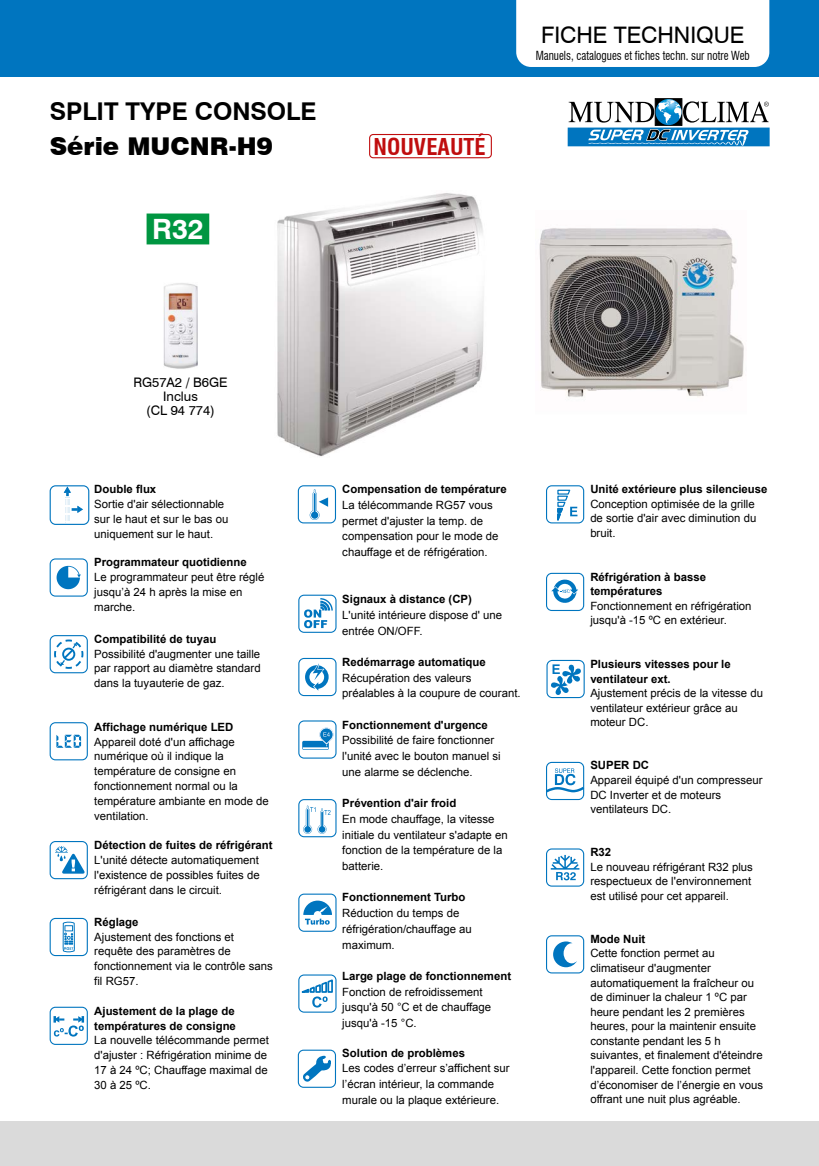
<style>
.page{position:relative;width:819px;height:1166px;background:#fff}
.page>*{position:absolute;margin:0;border:0;box-sizing:border-box;transform-origin:0 0}
.t1{font:700 28px "Swiss 721 BT";color:#fff}
.t2{font:700 24.5px "Swiss 721 BT";color:#000}
.t3{font:900 24.5px "Swiss 721 BT";color:#000}
.t4{font:22.75px "Swiss 721 BT";color:#000}
.t5{font:700 condensed 22.75px "Swiss 721 BT";color:#c00d0e}
.t6{font:13.12px/14px "Swiss 721 BT";color:#000;text-align:center}
.t7{font:condensed 12.25px "Swiss 721 BT";color:#000;scale:.9 1}
.t8{font:11.38px/14.9px "Arial";color:#000}
.t9{font:700 11.38px/14.5px "Arial";color:#000}
</style>
<div class="page">
<div style="left:0;top:1121px;width:819px;height:45px;background:#dadada"></div>
<div style="left:0;top:0;width:819px;height:77px;background:#0075bf"></div>
<div style="left:516px;top:0;width:253px;height:67px;background:#fff"></div>
<img style="left:277px;top:193px;width:207px;height:264px">
<img style="left:163px;top:283px;width:35px;height:86px">
<svg style="left:655px;top:99px;width:27px;height:26px"></svg>
<svg style="left:568px;top:100px;width:200px;height:46px"></svg>
<img style="left:539px;top:228px;width:205px;height:169px">
<div style="left:369px;top:134px;width:123px;height:24px;border:1px solid #c00d0e;border-radius:4px"></div>
<div style="left:147px;top:214px;width:61px;height:30px;background:#009641"></div>
<div style="left:146px;top:213px;width:63px;height:31px;border:2px solid #009641"></div>
<svg style="left:50px;top:558px;width:38px;height:39px"></svg>
<svg style="left:298px;top:658px;width:38px;height:38px"></svg>
<svg style="left:298px;top:720px;width:38px;height:38px"></svg>
<svg style="left:298px;top:799px;width:38px;height:38px"></svg>
<svg style="left:298px;top:893px;width:38px;height:39px"></svg>
<svg style="left:298px;top:485px;width:38px;height:38px"></svg>
<svg style="left:298px;top:974px;width:38px;height:38px"></svg>
<svg style="left:546px;top:935px;width:38px;height:38px"></svg>
<svg style="left:298px;top:1049px;width:38px;height:39px"></svg>
<svg style="left:298px;top:595px;width:38px;height:38px"></svg>
<svg style="left:50px;top:918px;width:38px;height:38px"></svg>
<svg style="left:546px;top:659px;width:39px;height:40px"></svg>
<svg style="left:546px;top:573px;width:38px;height:38px"></svg>
<svg style="left:546px;top:762px;width:39px;height:38px"></svg>
<svg style="left:50px;top:635px;width:38px;height:38px"></svg>
<svg style="left:50px;top:722px;width:38px;height:38px"></svg>
<svg style="left:50px;top:1007px;width:38px;height:38px"></svg>
<svg style="left:50px;top:841px;width:38px;height:38px"></svg>
<svg style="left:546px;top:485px;width:38px;height:38px"></svg>
<svg style="left:546px;top:848px;width:38px;height:38px"></svg>
<svg style="left:50px;top:485px;width:39px;height:40px"></svg>
<h2 class="t2" style="left:50px;top:96px;width:268px">SPLIT TYPE CONSOLE</h2>
<h2 class="t3" style="left:50px;top:131px;width:225px">Série MUCNR-H9</h2>
<h1 class="t1" style="left:152px;top:212px;width:53px">R32</h1>
<h3 class="t5" style="left:373px;top:133px;width:114px">NOUVEAUTÉ</h3>
<h3 class="t4" style="left:541px;top:21px;width:205px">FICHE TECHNIQUE</h3>
<p class="t7" style="left:535px;top:48px;width:239px">Manuels, catalogues et fiches techn. sur notre Web</p>
<p class="t6" style="left:133px;top:375px;width:96px">RG57A2 / B6GE<br>Inclus<br>(CL 94 774)</p>
<p class="t9" style="left:94px;top:482px;width:63px">Double flux</p>
<p class="t8" style="left:94px;top:497px;width:136px">Sortie d'air sélectionnable sur le haut et sur le bas ou uniquement sur le haut.</p>
<p class="t9" style="left:94px;top:555px;width:154px">Programmateur quotidienne</p>
<p class="t8" style="left:94px;top:570px;width:172px">Le programmateur peut être réglé jusqu’à 24 h après la mise en marche.</p>
<p class="t9" style="left:94px;top:632px;width:123px">Compatibilité de tuyau</p>
<p class="t8" style="left:94px;top:646px;width:168px;text-align:justify">Possibilité d'augmenter une taille par rapport au diamètre standard dans la tuyauterie de gaz.</p>
<p class="t9" style="left:94px;top:720px;width:141px">Affichage numérique LED</p>
<p class="t8" style="left:94px;top:734px;width:176px">Appareil doté d'un affichage numérique où il indique la température de consigne en fonctionnement normal ou la température ambiante en mode de ventilation.</p>
<p class="t9" style="left:94px;top:838px;width:180px">Détection de fuites de réfrigérant</p>
<p class="t8" style="left:94px;top:853px;width:167px;text-align:justify">L'unité détecte automatiquement l'existence de possibles fuites de réfrigérant dans le circuit.</p>
<p class="t9" style="left:94px;top:915px;width:46px">Réglage</p>
<p class="t8" style="left:94px;top:929px;width:180px">Ajustement des fonctions et requête des paramètres de fonctionnement via le contrôle sans fil RG57.</p>
<p class="t9" style="left:94px;top:1003px;width:143px">Ajustement de la plage de températures de consigne</p>
<p class="t8" style="left:94px;top:1033px;width:176px">La nouvelle télécommande permet d'ajuster : Réfrigération minime de<br>17 à 24 ºC; Chauffage maximal de<br>30 à 25 ºC.</p>
<p class="t9" style="left:342px;top:482px;width:166px">Compensation de température</p>
<p class="t8" style="left:342px;top:497px;width:158px;line-height:15.8px">La télécommande RG57 vous permet d'ajuster la temp. de compensation pour le mode de chauffage et de réfrigération.</p>
<p class="t9" style="left:342px;top:592px;width:131px">Signaux à distance (CP)</p>
<p class="t8" style="left:342px;top:607px;width:161px;line-height:15.8px">L'unité intérieure dispose d' une entrée ON/OFF.</p>
<p class="t9" style="left:342px;top:655px;width:145px">Redémarrage automatique</p>
<p class="t8" style="left:342px;top:670px;width:180px;line-height:15.8px">Récupération des valeurs préalables à la coupure de courant.</p>
<p class="t9" style="left:342px;top:718px;width:147px">Fonctionnement d'urgence</p>
<p class="t8" style="left:342px;top:733px;width:160px;line-height:15.8px">Possibilité de faire fonctionner l'unité avec le bouton manuel si une alarme se déclenche.</p>
<p class="t9" style="left:342px;top:796px;width:115px">Prévention d'air froid</p>
<p class="t8" style="left:342px;top:811px;width:167px;line-height:15.8px">En mode chauffage, la vitesse initiale du ventilateur s'adapte en fonction de la température de la batterie.</p>
<p class="t9" style="left:342px;top:890px;width:125px">Fonctionnement Turbo</p>
<p class="t8" style="left:342px;top:905px;width:131px;line-height:15.8px">Réduction du temps de réfrigération/chauffage au maximum.</p>
<p class="t9" style="left:342px;top:969px;width:170px">Large plage de fonctionnement</p>
<p class="t8" style="left:342px;top:984px;width:150px;line-height:15.8px">Fonction de refroidissement jusqu'à 50 °C et de chauffage jusqu'à -15 °C.</p>
<p class="t9" style="left:342px;top:1045px;width:124px">Solution de problèmes</p>
<p class="t8" style="left:342px;top:1060px;width:169px;line-height:15.8px">Les codes d’erreur s’affichent sur l’écran intérieur, la commande murale ou la plaque extérieure.</p>
<p class="t9" style="left:590px;top:482px;width:179px">Unité extérieure plus silencieuse</p>
<p class="t8" style="left:590px;top:497px;width:167px">Conception optimisée de la grille de sortie d'air avec diminution du bruit.</p>
<p class="t9" style="left:590px;top:570px;width:117px">Réfrigération à basse températures</p>
<p class="t8" style="left:590px;top:599px;width:163px">Fonctionnement en réfrigération jusqu'à -15 ºC en extérieur.</p>
<p class="t9" style="left:590px;top:657px;width:142px">Plusieurs vitesses pour le ventilateur ext.</p>
<p class="t8" style="left:590px;top:686px;width:174px">Ajustement précis de la vitesse du ventilateur extérieur grâce au moteur DC.</p>
<p class="t9" style="left:590px;top:758px;width:60px">SUPER DC</p>
<p class="t8" style="left:590px;top:773px;width:174px">Appareil équipé d'un compresseur<br>DC Inverter et de moteurs ventilateurs DC.</p>
<p class="t9" style="left:590px;top:845px;width:22px">R32</p>
<p class="t8" style="left:590px;top:859px;width:164px">Le nouveau réfrigérant R32 plus respectueux de l'environnement est utilisé pour cet appareil.</p>
<p class="t9" style="left:590px;top:932px;width:56px">Mode Nuit</p>
<p class="t8" style="left:590px;top:946px;width:174px">Cette fonction permet au climatiseur d'augmenter automatiquement la fraîcheur ou de diminuer la chaleur 1 ºC par heure pendant les 2 premières heures, pour la maintenir ensuite constante pendant les 5 h suivantes, et finalement d'éteindre l'appareil. Cette fonction permet d’économiser de l’énergie en vous offrant une nuit plus agréable.</p>
</div>
